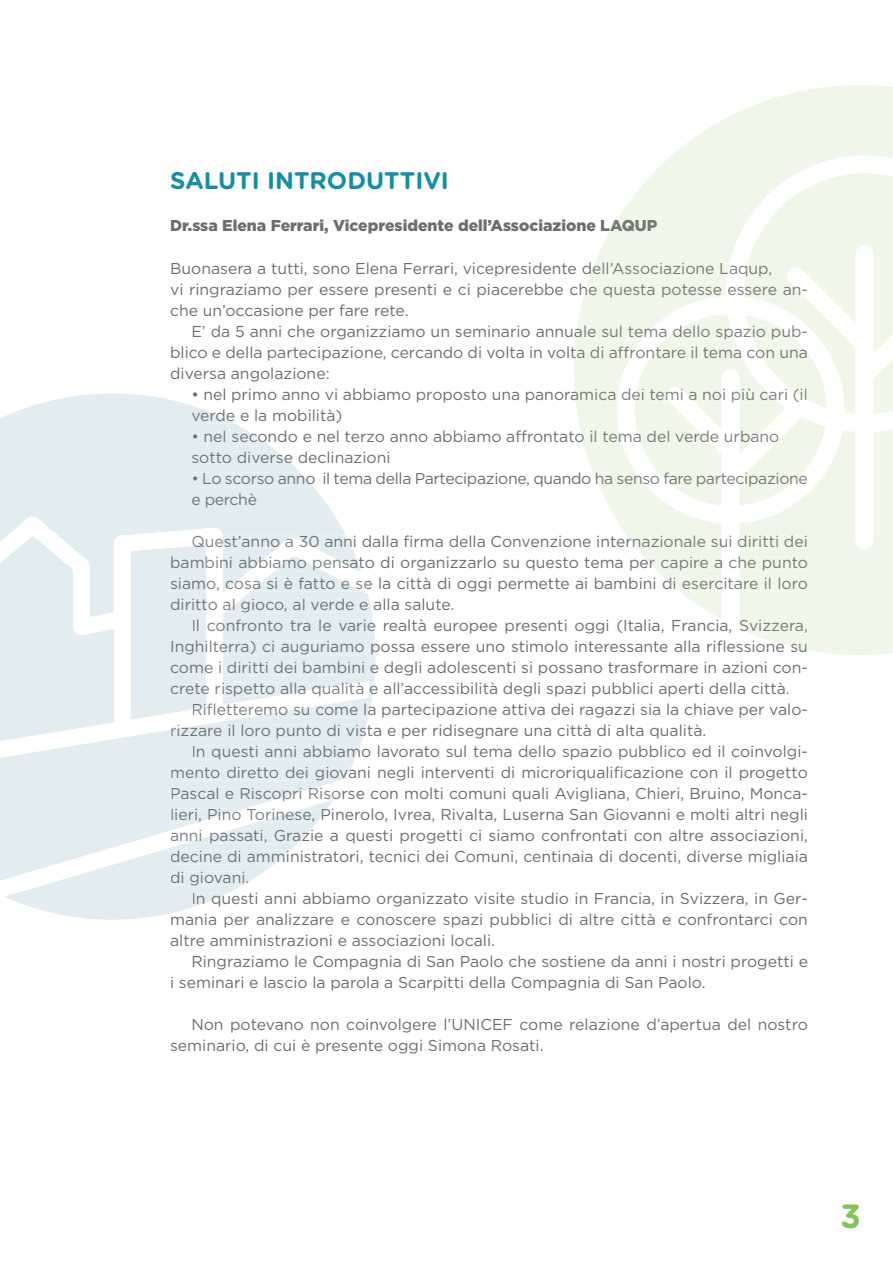
<style>
.page{position:relative;width:893px;height:1263px;background:#fff}
.page>*{position:absolute;margin:0;border:0;box-sizing:border-box;transform-origin:0 0}
.t1{font:700 33.6px "Gotham Rounded";color:#83c555}
.t2{font:700 24px "Gotham Rounded";color:#138ea9}
.t3{font:15.75px/21px "Gotham";color:#7b7d80}
.t4{font:15.75px/21px "Gotham";color:#6c6d70}
.t5{font:15.75px/21px "Gotham";color:#6d7479}
.t6{font:15.75px "Gotham";color:#757973}
.t7{font:15.75px "Gotham";letter-spacing:-.02em;color:#7b7d80}
.t8{font:900 15.75px "Gotham";color:#757973}
</style>
<div class="page">
<svg style="left:0;top:393px;width:335px;height:123px;fill:#e2edf2"></svg>
<svg style="left:192px;top:409px;width:42px;height:14px"></svg>
<svg style="left:193px;top:430px;width:72px;height:12px"></svg>
<svg style="left:192px;top:451px;width:99px;height:12px"></svg>
<div style="left:193px;top:472px;width:120px;height:14px;background:#e2edf2"></div>
<div style="left:192px;top:493px;width:64px;height:14px;background:#e2edf2"></div>
<svg style="left:0;top:759px;width:355px;height:161px"></svg>
<svg style="left:0;top:516px;width:346px;height:19px;fill:#e2edf2"></svg>
<svg style="left:0;top:535px;width:375px;height:224px"></svg>
<svg style="left:0;top:766px;width:351px;height:140px"></svg>
<svg style="left:608px;top:85px;width:285px;height:570px"></svg>
<svg style="left:769px;top:640px;width:39px;height:10px"></svg>
<svg style="left:617px;top:155px;width:276px;height:464px;fill:#f1f7e8"></svg>
<svg style="left:574px;top:173px;width:319px;height:332px"></svg>
<div style="left:722px;top:535px;width:17px;height:12px;background:#fff"></div>
<div style="left:722px;top:556px;width:17px;height:14px;background:#fff"></div>
<div style="left:722px;top:577px;width:17px;height:14px;background:#fff"></div>
<svg style="left:721px;top:619px;width:87px;height:14px"></svg>
<h2 class="t2" style="left:170px;top:163px;width:280px">SALUTI INTRODUTTIVI</h2>
<p class="t8" style="left:170px;top:215px;width:489px">Dr.ssa Elena Ferrari, Vicepresidente dell’Associazione LAQUP</p>
<p class="t3" style="left:170px;top:257px;width:639px">Buonasera a tutti, sono Elena Ferrari, vicepresidente dell’Associazione Laqup,<br>vi ringraziamo per essere presenti e ci piacerebbe che questa potesse essere an-</p>
<p class="t3" style="left:170px;top:320px;width:639px;text-align:right">E’ da 5 anni che organizziamo un seminario annuale sul tema dello spazio pub&shy;blico e della partecipazione, cercando di volta in volta di affrontare il tema con una</p>
<p class="t3" style="left:191px;top:383px;width:618px">• nel primo anno vi abbiamo proposto una panoramica dei temi a noi più cari (il</p>
<p class="t3" style="left:191px;top:425px;width:590px">• nel secondo e nel terzo anno abbiamo affrontato il tema del verde urbano</p>
<p class="t7" style="left:191px;top:468px;width:618px">• Lo scorso anno il tema della Partecipazione, quando ha senso fare partecipazione</p>
<p class="t4" style="left:170px;top:299px;width:240px">che un’occasione per fare rete.</p>
<p class="t4" style="left:618px;top:341px;width:13px">f</p>
<p class="t6" style="left:618px;top:342px;width:13px">f</p>
<p class="t6" style="left:618px;top:342px;width:13px">f</p>
<p class="t4" style="left:170px;top:362px;width:161px">diversa angolazione:</p>
<p class="t5" style="left:191px;top:404px;width:153px">verde e la mobilità)</p>
<p class="t4" style="left:515px;top:425px;width:13px">f</p>
<p class="t5" style="left:515px;top:425px;width:13px">f</p>
<p class="t6" style="left:515px;top:426px;width:13px">f</p>
<p class="t6" style="left:515px;top:426px;width:13px">f</p>
<p class="t5" style="left:191px;top:446px;width:201px">sotto diverse declinazioni</p>
<p class="t5" style="left:191px;top:488px;width:67px">e perchè</p>
<p class="t3" style="left:170px;top:530px;width:639px;text-align:justify;text-indent:21px">Quest’anno a 30 anni dalla firma della Convenzione internazionale sui diritti dei bambini abbiamo pensato di organizzarlo su questo tema per capire a che punto siamo, cosa si è fatto e se la città di oggi permette ai bambini di esercitare il loro</p>
<p class="t3" style="left:191px;top:614px;width:618px">Il confronto tra le varie realtà europee presenti oggi (Italia, Francia, Svizzera,</p>
<p class="t3" style="left:170px;top:593px;width:286px">diritto al gioco, al verde e alla salute.</p>
<p class="t6" style="left:170px;top:636px;width:639px">Inghilterra) ci auguriamo possa essere uno stimolo interessante alla riflessione su</p>
<p class="t3" style="left:170px;top:656px;width:639px">come i diritti dei bambini e degli adolescenti si possano trasformare in azioni con&shy;crete rispetto alla qualità e all’accessibilità degli spazi pubblici aperti della città.</p>
<p class="t3" style="left:170px;top:698px;width:639px;text-indent:21px">Rifletteremo su come la partecipazione attiva dei ragazzi sia la chiave per valo&shy;rizzare il loro punto di vista e per ridisegnare una città di alta qualità.</p>
<p class="t3" style="left:170px;top:761px;width:639px;text-align:justify">mento diretto dei giovani negli interventi di microriqualificazione con il progetto Pascal e Riscopri Risorse con molti comuni quali Avigliana, Chieri, Bruino, Monca&shy;lieri, Pino Torinese, Pinerolo, Ivrea, Rivalta, Luserna San Giovanni e molti altri negli anni passati, Grazie a questi progetti ci siamo confrontati con altre associazioni,</p>
<p class="t5" style="left:191px;top:740px;width:618px">In questi anni abbiamo lavorato sul tema dello spazio pubblico ed il coinvolgi-</p>
<p class="t5" style="left:170px;top:845px;width:639px">decine di amministratori, tecnici dei Comuni, centinaia di docenti, diverse migliaia di giovani.</p>
<p class="t5" style="left:191px;top:887px;width:618px">In questi anni abbiamo organizzato visite studio in Francia, in Svizzera, in Ger-</p>
<p class="t4" style="left:170px;top:908px;width:639px">mania per analizzare e conoscere spazi pubblici di altre città e confrontarci con altre amministrazioni e associazioni locali.</p>
<p class="t4" style="left:170px;top:950px;width:639px;text-indent:21px">Ringraziamo le Compagnia di San Paolo che sostiene da anni i nostri progetti e i seminari e lascio la parola a Scarpitti della Compagnia di San Paolo.</p>
<p class="t4" style="left:170px;top:1013px;width:639px;text-indent:21px">Non potevano non coinvolgere l’UNICEF come relazione d’apertua del nostro seminario, di cui è presente oggi Simona Rosati.</p>
<h1 class="t1" style="left:840px;top:1191px;width:22px">3</h1>
</div>
